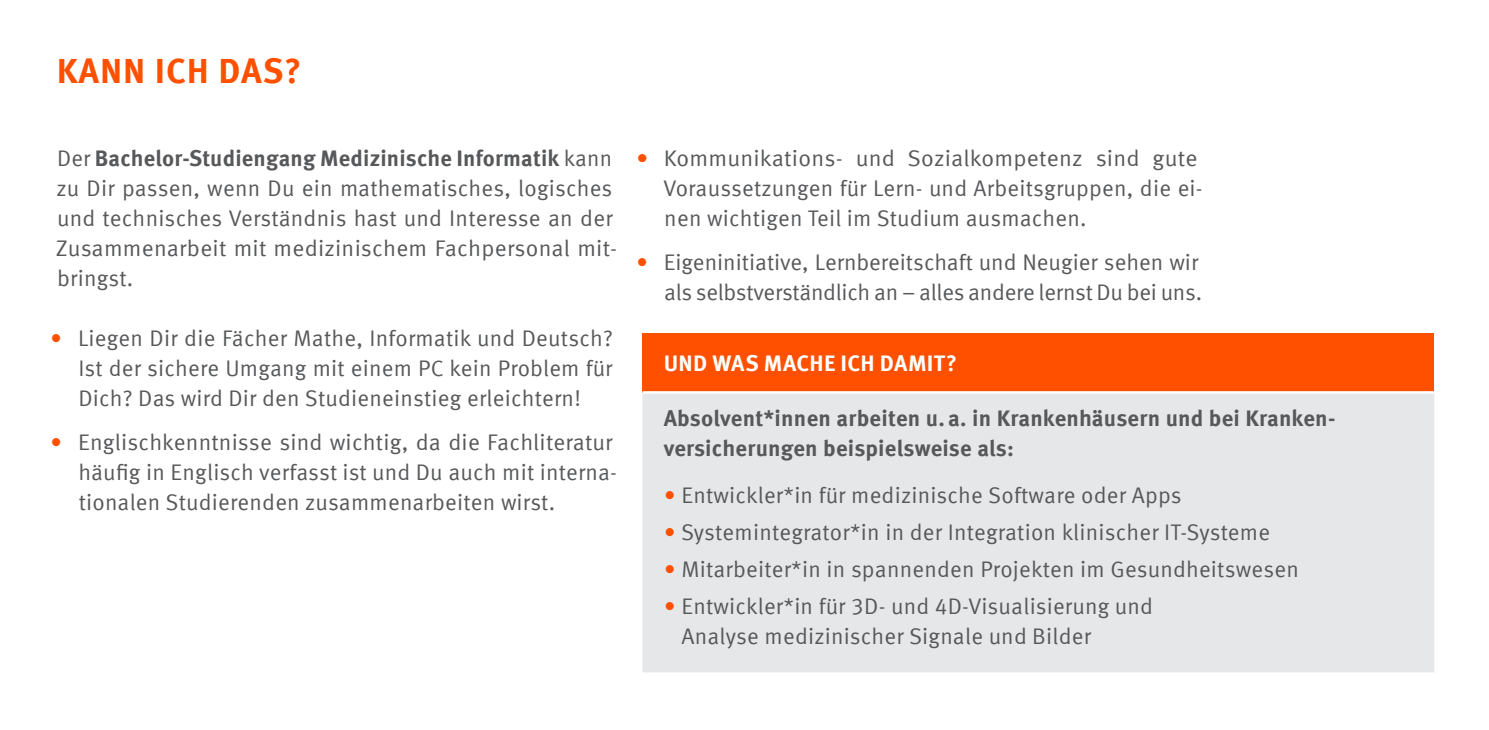
<style>
.page{position:relative;width:1489px;height:730px;background:#fff}
.page>*{position:absolute;margin:0;border:0;box-sizing:border-box;transform-origin:0 0}
.t1{font:700 35px "Meta Offc Pro";letter-spacing:.025em;color:#ff5000}
.t2{font:22.5px/30px "Meta Offc Pro Norm";letter-spacing:.01em;color:#57585a}
.t3{font:700 22.5px/30px "Meta Offc Pro";letter-spacing:.01em;color:#57585a}
.t4{font:22.5px/30px "Meta Offc Pro Norm";letter-spacing:-.01em;color:#57585a;text-align:right}
.t5{font:700 22.5px "Meta Offc Pro";letter-spacing:.015em;color:#fff}
.s1{font-family:"Meta Offc Pro Norm";font-weight:400}
.s2{color:#ff5000}
</style>
<div class="page">
<div style="left:642px;top:333px;width:791px;height:59px;background:#ff5000"></div>
<div style="left:642px;top:394px;width:791px;height:278px;background:#e6e7e9"></div>
<hr style="left:642px;top:391px;width:791px;height:3px;background:#fff">
<h1 class="t1" style="left:57px;top:44px;width:246px">KANN ICH DAS?</h1>
<p class="t3" style="left:57px;top:142px;width:556px"><span class="s1">Der</span> Bachelor-Studiengang Medizinische Informatik <span class="s1">kann</span></p>
<p class="t2" style="left:56px;top:172px;width:562px">zu Dir passen, wenn Du ein mathematisches, logisches und technisches Verständnis hast und Interesse an der Zusammenarbeit mit medizinischem Fachpersonal mit&shy;bringst.</p>
<p class="t2" style="left:78px;top:322px;width:536px;text-align:justify;text-indent:-28px"><span class="s2">∙</span> Liegen Dir die Fächer Mathe, Informatik und Deutsch?<br>Ist der sichere Umgang mit einem PC kein Problem für Dich? Das wird Dir den Studieneinstieg erleichtern!</p>
<p class="t2" style="left:78px;top:426px;width:540px;text-indent:-28px"><span class="s2">∙</span> Englischkenntnisse sind wichtig, da die Fachliteratur häufig in Englisch verfasst ist und Du auch mit interna&shy;tionalen Studierenden zusammenarbeiten wirst.</p>
<p class="t2" style="left:663px;top:142px;width:540px;text-indent:-28px"><span class="s2">∙</span> Kommunikations- und Sozialkompetenz sind gute<br>Voraussetzungen für Lern- und Arbeitsgruppen, die ei&shy;nen wichtigen Teil im Studium ausmachen.</p>
<p class="t4" style="left:636px;top:246px;width:567px"><span class="s2">∙</span> Eigeninitiative, Lernbereitschaft und Neugier sehen wir als selbstverständlich an – alles andere lernst Du bei uns.</p>
<p class="t5" style="left:663px;top:346px;width:294px">UND WAS MACHE ICH DAMIT?</p>
<p class="t3" style="left:663px;top:402px;width:671px">Absolvent*innen arbeiten u. a. in Krankenhäusern und bei Kranken&shy;versicherungen beispielsweise als:</p>
<p class="t2" style="left:663px;top:475px;width:636px;line-height:37px"><span class="s2">∙</span> Entwickler*in für medizinische Software oder Apps<br><span class="s2">∙</span> Systemintegrator*in in der Integration klinischer IT-Systeme<br><span class="s2">∙</span> Mitarbeiter*in in spannenden Projekten im Gesundheitswesen <span class="s2">∙</span> Entwickler*in für 3D- und 4D-Visualisierung und</p>
<p class="t2" style="left:681px;top:620px;width:411px">Analyse medizinischer Signale und Bilder</p>
</div>
